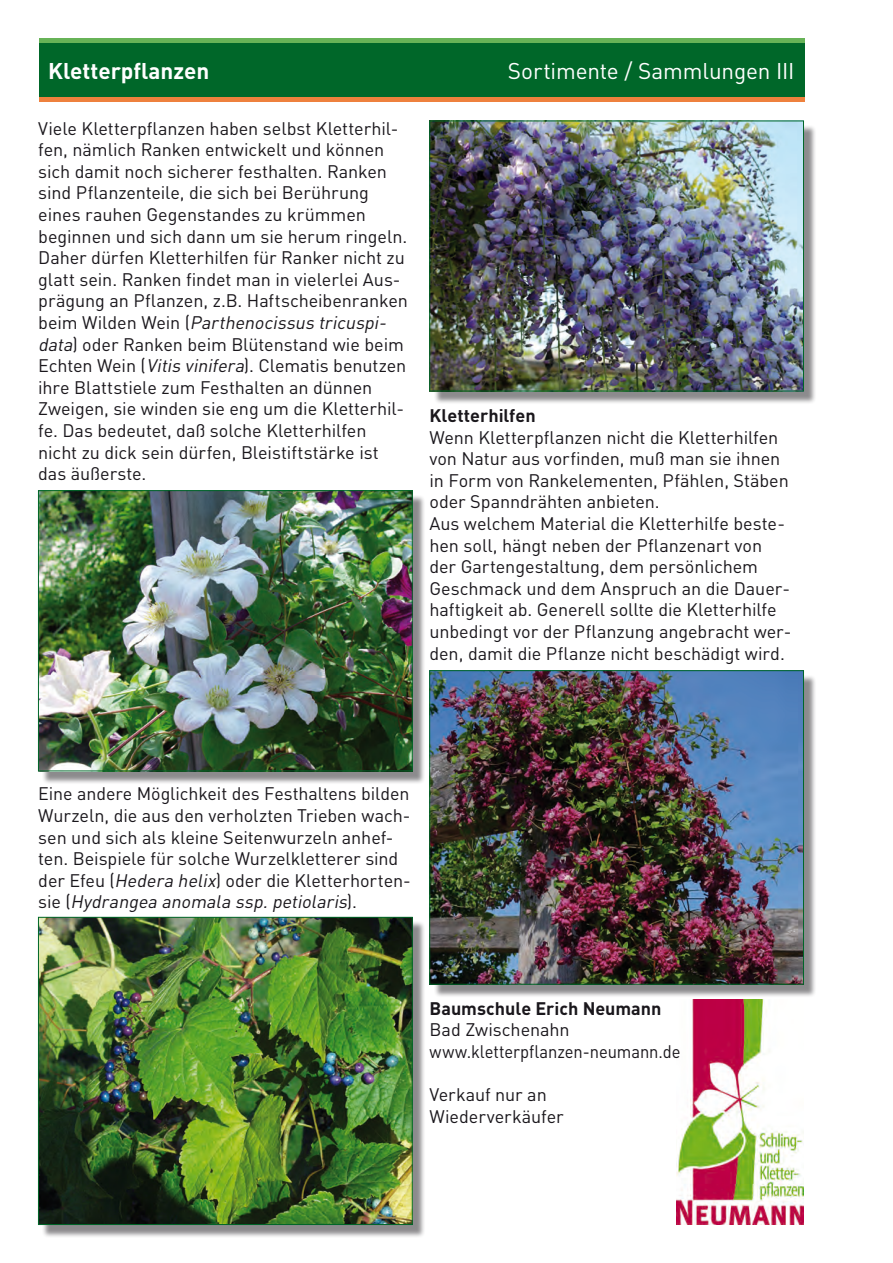
<style>
.page{position:relative;width:893px;height:1263px;background:#fff}
.page>*{position:absolute;margin:0;border:0;box-sizing:border-box;transform-origin:0 0}
.t1{font:22.5px "DINOT";letter-spacing:-.005em;color:#fff}
.t2{font:700 22.5px "DINOT";color:#fff}
.t3{font:18px/21.6px "DINOT";letter-spacing:-.005em;color:#1a171c}
.t4{font:700 18px "DINOT";color:#1a171c}
.s1{font-style:italic}
</style>
<div class="page">
<div style="left:39px;top:38px;width:765px;height:6px;background:#67b357"></div>
<div style="left:39px;top:97px;width:765px;height:5px;background:#ee813d"></div>
<div style="left:39px;top:44px;width:765px;height:53px;background:#006729"></div>
<img style="left:676px;top:1000px;width:128px;height:225px">
<div style="left:42px;top:494px;width:384px;height:290px;background:#1a171c;opacity:.5"></div>
<img style="left:40px;top:492px;width:370px;height:277px">
<div style="left:38px;top:490px;width:374px;height:281px;border:1px solid #006729"></div>
<div style="left:433px;top:125px;width:384px;height:280px;background:#1a171c;opacity:.5"></div>
<img style="left:431px;top:123px;width:371px;height:266px">
<div style="left:429px;top:121px;width:375px;height:270px;border:1px solid #006729"></div>
<div style="left:433px;top:674px;width:384px;height:323px;background:#1a171c;opacity:.5"></div>
<img style="left:431px;top:672px;width:371px;height:310px">
<div style="left:429px;top:670px;width:375px;height:314px;border:1px solid #006729"></div>
<div style="left:42px;top:921px;width:384px;height:317px;background:#1a171c;opacity:.5"></div>
<img style="left:40px;top:919px;width:370px;height:304px">
<div style="left:38px;top:917px;width:374px;height:308px;border:1px solid #006729"></div>
<p class="t2" style="left:48px;top:56px;width:163px">Kletterpflanzen</p>
<p class="t1" style="left:508px;top:57px;width:288px">Sortimente / Sammlungen III</p>
<p class="t3" style="left:38px;top:117px;width:371px">Viele Kletterpflanzen haben selbst Kletterhil&shy;fen, nämlich Ranken entwickelt und können sich damit noch sicherer festhalten. Ranken sind Pflanzenteile, die sich bei Berührung eines rauhen Gegenstandes zu krümmen beginnen und sich dann um sie herum ringeln.<br>Daher dürfen Kletterhilfen für Ranker nicht zu glatt sein. Ranken findet man in vielerlei Aus&shy;prägung an Pflanzen, z.B. Haftscheibenranken b e i m W i l d e n We i n ( <span class="s1">Parthenocissus tricuspi&shy;data</span>) oder Ranken beim Blütenstand wie beim Echten Wein (<span class="s1">Vitis vinifera</span>). Clematis benutzen ihre Blattstiele zum Festhalten an dünnen Zweigen, sie winden sie eng um die Kletterhil&shy;fe. Das bedeutet, daß solche Kletterhilfen nicht zu dick sein dürfen, Bleistiftstärke ist das äußerste.</p>
<p class="t4" style="left:429px;top:404px;width:108px">Kletterhilfen</p>
<p class="t3" style="left:429px;top:426px;width:364px">Wenn Kletterpflanzen nicht die Kletterhilfen von Natur aus vorfinden, muß man sie ihnen in Form von Rankelementen, Pfählen, Stäben oder Spanndrähten anbieten.<br>Aus welchem Material die Kletterhilfe beste&shy;hen soll, hängt neben der Pflanzenart von der Gartengestaltung, dem persönlichem Geschmack und dem Anspruch an die Dauer&shy;haftigkeit ab. Generell sollte die Kletterhilfe unbedingt vor der Pflanzung angebracht wer&shy;den, damit die Pflanze nicht beschädigt wird.</p>
<p class="t3" style="left:38px;top:783px;width:374px">Eine andere Möglichkeit des Festhaltens bilden Wurzeln, die aus den verholzten Trieben wach&shy;sen und sich als kleine Seitenwurzeln anhef&shy;ten. Beispiele für solche Wurzelkletterer sind der Efeu (<span class="s1">Hedera helix</span>) oder die Kletterhorten&shy;s i e ( <span class="s1">Hydrangea anomala ssp.petiolaris</span>) .</p>
<p class="t4" style="left:429px;top:996px;width:233px">Baumschule Erich Neumann</p>
<p class="t3" style="left:429px;top:1019px;width:253px">Bad Zwischenahn www.kletterpflanzen-neumann.de</p>
<p class="t3" style="left:429px;top:1084px;width:136px">Verkauf nur an<br>Wiederverkäufer</p>
</div>
